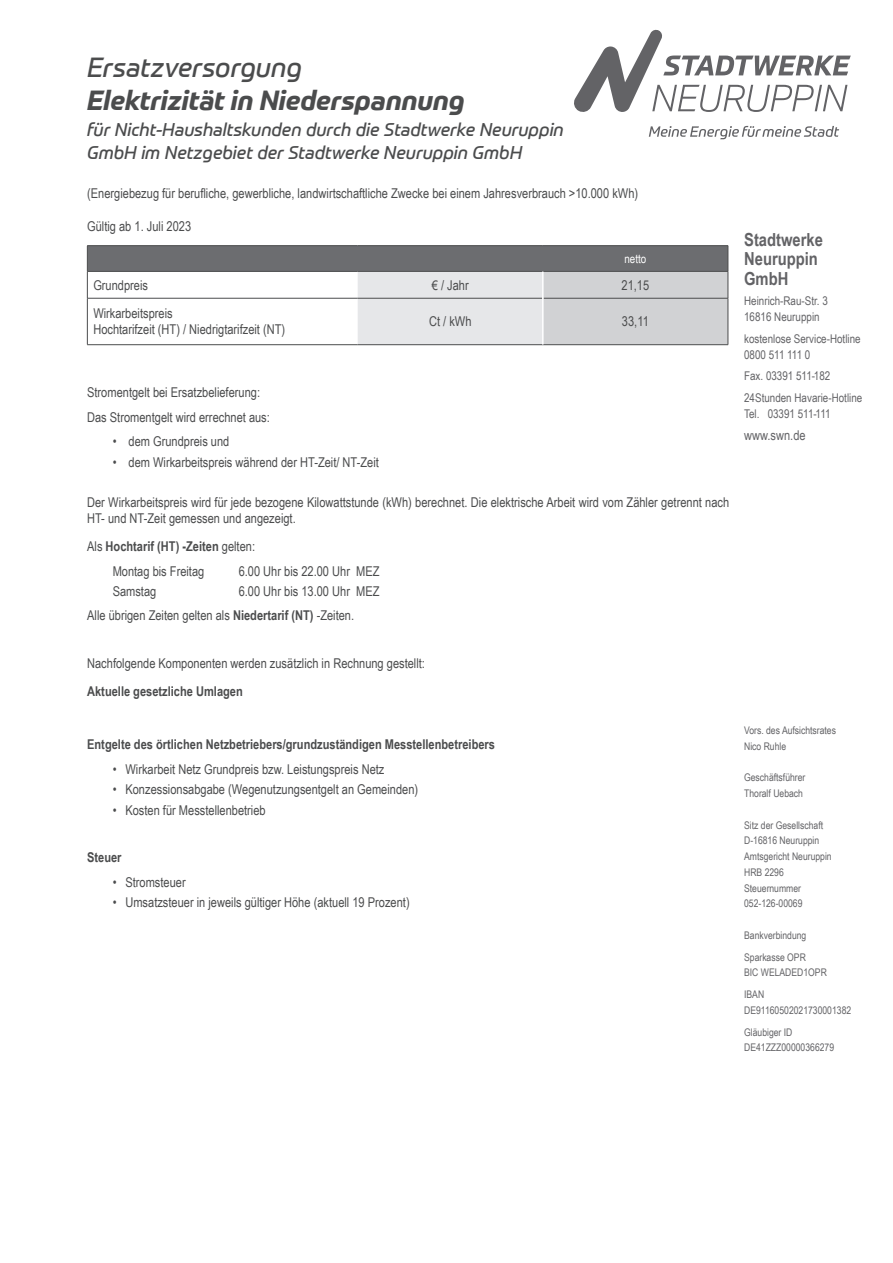
<style>
.page{position:relative;width:893px;height:1263px;background:#fff}
.page>*{position:absolute;margin:0;border:0;box-sizing:border-box;transform-origin:0 0}
.Überschrift{font:italic 700 27px "Prometo";color:#4b4c4d}
.Überschrift-2{font:italic 27px "Prometo";color:#4b4c4d}
.Überschrift-3{font:italic 18px/22.5px "Prometo";color:#4b4c4d}
.t1{font:700 18px/19.5px "Arial Narrow";color:#636366}
.Grundlegendes_Textfo{font:13.5px/16.2px "Arial Narrow";color:#4b4c4d}
.Grundlegendes_Textfo-2{font:700 13.5px "Arial Narrow";color:#4b4c4d}
.Überschrift-4{font:13.5px "Arial Narrow";color:#4b4c4d}
.Einzug{font:13.5px "Arial Narrow";color:#4b4c4d}
.t2{font:13.5px "Arial Narrow";color:#636366}
.t3{font:12px/15.8px "Arial Narrow";color:#636366}
.t4{font:12px "Arial Narrow";color:#fff}
.t5{font:10.5px/15.8px "Arial Narrow";color:#636366}
.s1{font-weight:400}
.s2{font-weight:700}
</style>
<div class="page">
<svg style="left:649px;top:126px;width:190px;height:13px"></svg>
<svg style="left:574px;top:29px;width:277px;height:83px"></svg>
<hr style="left:87px;top:245px;width:271px;height:1px;background:#4b4c4d">
<hr style="left:358px;top:245px;width:185px;height:1px;background:#4b4c4d">
<hr style="left:543px;top:245px;width:185px;height:1px;background:#4b4c4d">
<svg style="left:87px;top:246px;width:642px;height:99px"></svg>
<hr style="left:87px;top:298px;width:271px;height:1px;background:#4b4c4d">
<hr style="left:87px;top:298px;width:1px;height:46px;background:#4b4c4d">
<hr style="left:358px;top:298px;width:184px;height:1px;background:#4b4c4d">
<hr style="left:544px;top:298px;width:184px;height:1px;background:#4b4c4d">
<hr style="left:728px;top:298px;width:1px;height:46px;background:#4b4c4d">
<hr style="left:87px;top:344px;width:271px;height:1px;background:#4b4c4d">
<hr style="left:358px;top:344px;width:185px;height:1px;background:#4b4c4d">
<hr style="left:543px;top:344px;width:185px;height:1px;background:#4b4c4d">
<hr style="left:542px;top:272px;width:2px;height:26px;background:#fff">
<hr style="left:542px;top:298px;width:2px;height:46px;background:#fff">
<p class="Überschrift-2" style="left:87px;top:51px;width:217px">Ersatzversorgung</p>
<p class="Überschrift" style="left:87px;top:83px;width:379px">Elektrizität in Niederspannung</p>
<p class="Überschrift-3" style="left:87px;top:119px;width:478px">für Nicht-Haushaltskunden durch die Stadtwerke Neuruppin<br>GmbH im Netzgebiet der Stadtwerke Neuruppin GmbH</p>
<p class="Überschrift-4" style="left:87px;top:184px;width:552px">(Energiebezug für berufliche, gewerbliche, landwirtschaftliche Zwecke bei einem Jahresverbrauch &gt;10.000 kWh)</p>
<p class="Grundlegendes_Textfo" style="left:87px;top:218px;width:106px">Gültig ab 1. Juli 2023</p>
<p class="t4" style="left:624px;top:250px;width:23px">netto</p>
<p class="Grundlegendes_Textfo" style="left:93px;top:276px;width:56px">Grundpreis</p>
<p class="Grundlegendes_Textfo" style="left:432px;top:276px;width:38px">€ / Jahr</p>
<p class="Grundlegendes_Textfo" style="left:621px;top:276px;width:29px">21,15</p>
<p class="Grundlegendes_Textfo" style="left:93px;top:305px;width:81px">Wirkarbeitspreis</p>
<p class="Grundlegendes_Textfo" style="left:93px;top:321px;width:193px">Hochtarifzeit (HT) / Niedrigtarifzeit (NT)</p>
<p class="Grundlegendes_Textfo" style="left:429px;top:313px;width:44px">Ct / kWh</p>
<p class="Grundlegendes_Textfo" style="left:622px;top:313px;width:28px">33,11</p>
<p class="Grundlegendes_Textfo" style="left:87px;top:383px;width:174px">Stromentgelt bei Ersatzbelieferung:</p>
<p class="Grundlegendes_Textfo" style="left:87px;top:408px;width:184px">Das Stromentgelt wird errechnet aus:</p>
<p class="Grundlegendes_Textfo" style="left:113px;top:433px;width:118px">• dem Grundpreis und</p>
<p class="Grundlegendes_Textfo" style="left:113px;top:453px;width:268px">• dem Wirkarbeitspreis während der HT-Zeit/ NT-Zeit</p>
<p class="Grundlegendes_Textfo" style="left:87px;top:493px;width:644px">Der Wirkarbeitspreis wird für jede bezogene Kilowattstunde (kWh) berechnet. Die elektrische Arbeit wird vom Zähler getrennt nach<br>HT- und NT-Zeit gemessen und angezeigt.</p>
<p class="Grundlegendes_Textfo-2" style="left:87px;top:536px;width:169px"><span class="s1">Als</span> Hochtarif (HT) -Zeiten <span class="s1">gelten:</span></p>
<p class="Einzug" style="left:113px;top:561px;width:93px">Montag bis Freitag</p>
<p class="Einzug" style="left:239px;top:561px;width:142px">6.00 Uhr bis 22.00 Uhr MEZ</p>
<p class="Einzug" style="left:113px;top:581px;width:45px">Samstag</p>
<p class="Einzug" style="left:239px;top:581px;width:142px">6.00 Uhr bis 13.00 Uhr MEZ</p>
<p class="Grundlegendes_Textfo" style="left:87px;top:606px;width:269px">Alle übrigen Zeiten gelten als <span class="s2">Niedertarif (NT)</span> -Zeiten.</p>
<p class="Grundlegendes_Textfo" style="left:87px;top:655px;width:339px">Nachfolgende Komponenten werden zusätzlich in Rechnung gestellt:</p>
<p class="Grundlegendes_Textfo-2" style="left:87px;top:681px;width:157px">Aktuelle gesetzliche Umlagen</p>
<p class="Grundlegendes_Textfo-2" style="left:87px;top:734px;width:409px">Entgelte des örtlichen Netzbetriebers/grundzuständigen Messtellenbetreibers</p>
<p class="Grundlegendes_Textfo" style="left:113px;top:760px;width:273px">• Wirkarbeit Netz Grundpreis bzw. Leistungspreis Netz</p>
<p class="Grundlegendes_Textfo" style="left:113px;top:781px;width:307px">• Konzessionsabgabe (Wegenutzungsentgelt an Gemeinden)</p>
<p class="Grundlegendes_Textfo" style="left:113px;top:801px;width:155px">• Kosten für Messtellenbetrieb</p>
<p class="Grundlegendes_Textfo-2" style="left:87px;top:847px;width:36px">Steuer</p>
<p class="Grundlegendes_Textfo" style="left:113px;top:873px;width:75px">• Stromsteuer</p>
<p class="Grundlegendes_Textfo" style="left:113px;top:894px;width:299px">• Umsatzsteuer in jeweils gültiger Höhe (aktuell 19 Prozent)</p>
<h2 class="t1" style="left:744px;top:229px;width:80px">Stadtwerke<br>Neuruppin<br>GmbH</h2>
<p class="t3" style="left:744px;top:293px;width:85px">Heinrich-Rau-Str. 3<br>16816 Neuruppin</p>
<p class="t3" style="left:744px;top:330px;width:118px">kostenlose Service-Hotline<br>0800 511 111 0</p>
<p class="t3" style="left:744px;top:365px;width:120px;line-height:21.8px">Fax. 03391 511-182<br>24Stunden Havarie-Hotline</p>
<p class="t3" style="left:744px;top:405px;width:88px">Tel. 03391 511-111</p>
<p class="t2" style="left:744px;top:425px;width:63px">www.swn.de</p>
<p class="t5" style="left:744px;top:722px;width:93px">Vors. des Aufsichtsrates<br>Nico Ruhle</p>
<p class="t5" style="left:744px;top:769px;width:63px">Geschäftsführer<br>Thoralf Uebach</p>
<p class="t5" style="left:744px;top:817px;width:89px">Sitz der Gesellschaft<br>D-16816 Neuruppin<br>Amtsgericht Neuruppin<br>HRB 2296<br>Steuernummer<br>052-126-00069</p>
<p class="t5" style="left:744px;top:924px;width:64px;line-height:21.8px">Bankverbindung<br>Sparkasse OPR</p>
<p class="t5" style="left:744px;top:961px;width:84px;line-height:21.8px">BIC WELADED1OPR<br>IBAN</p>
<p class="t5" style="left:744px;top:999px;width:109px;line-height:21.8px">DE91160502021730001382<br>Gläubiger ID</p>
<p class="t5" style="left:744px;top:1039px;width:91px">DE41ZZZ00000366279</p>
</div>
